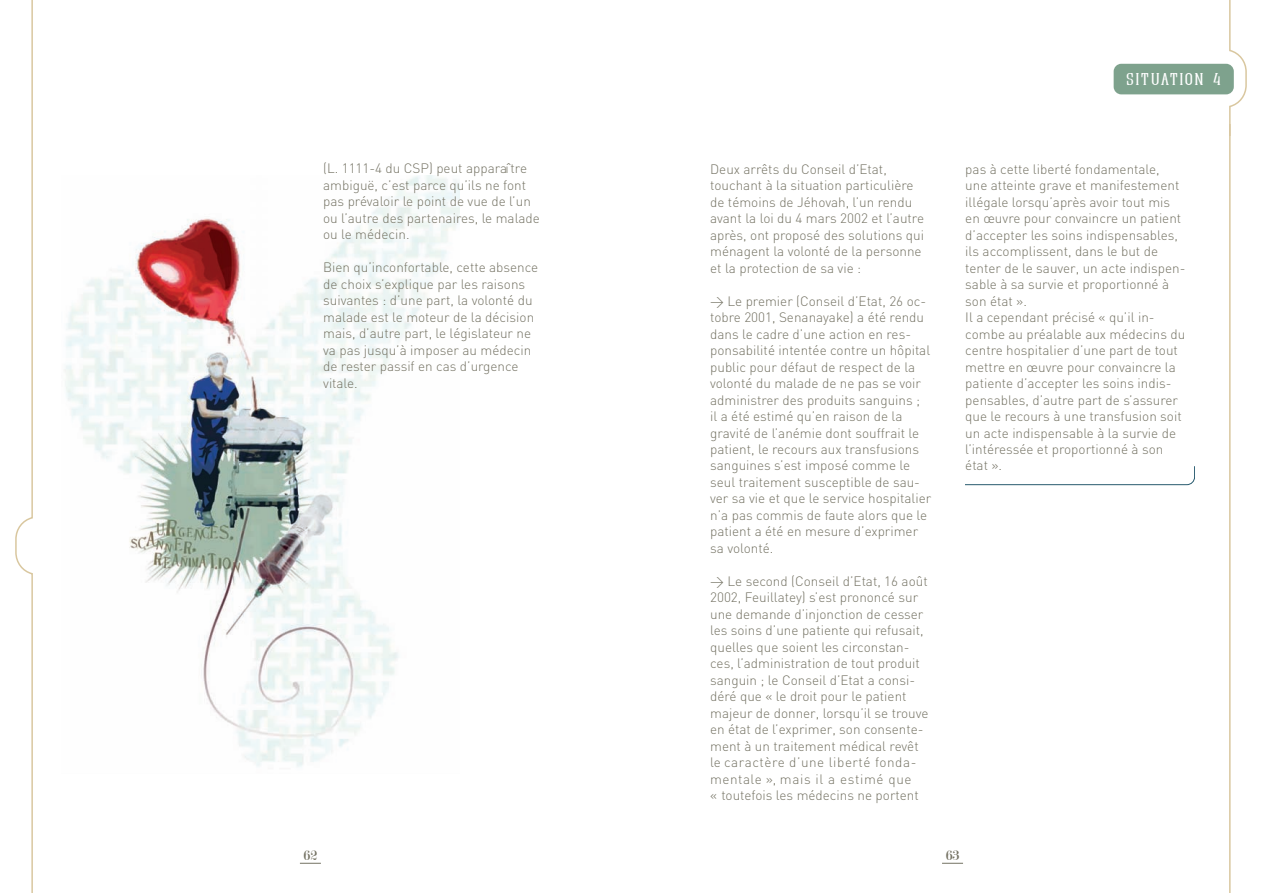
<style>
.page{position:relative;width:1263px;height:893px;background:#fff}
.page>*{position:absolute;margin:0;border:0;box-sizing:border-box;transform-origin:0 0}
.t1{font:15px "Quastic Kaps";letter-spacing:.1em;color:#fff}
.t2{font:15px "Modern";color:#747263}
.Par_Aller___loin{font:300 13.5px/16.5px "DIN";color:#747263}
</style>
<div class="page">
<svg style="left:300px;top:863px;width:21px;height:1px"></svg>
<svg style="left:942px;top:863px;width:21px;height:1px"></svg>
<img style="left:64px;top:176px;width:395px;height:591px">
<svg style="left:1229px;top:0;width:18px;height:893px"></svg>
<svg style="left:15px;top:0;width:18px;height:893px"></svg>
<div style="left:1114px;top:64px;width:120px;height:30px;background:#7ea28d;border-radius:8px"></div>
<svg style="left:965px;top:466px;width:230px;height:19px"></svg>
<p class="Par_Aller___loin" style="left:323px;top:160px;width:218px">(L. 1111-4 du CSP) peut apparaître ambiguë, c’est parce qu’ils ne font pas prévaloir le point de vue de l’un ou l’autre des partenaires, le malade ou le médecin.</p>
<p class="Par_Aller___loin" style="left:323px;top:259px;width:217px">Bien qu’inconfortable, cette absence de choix s’explique par les raisons suivantes : d’une part, la volonté du malade est le moteur de la décision mais, d’autre part, le législateur ne va pas jusqu’à imposer au médecin de rester passif en cas d’urgence vitale.</p>
<p class="Par_Aller___loin" style="left:710px;top:160px;width:215px">Deux arrêts du Conseil d’Etat, touchant à la situation particulière de témoins de Jéhovah, l’un rendu avant la loi du 4 mars 2002 et l’autre après, ont proposé des solutions qui ménagent la volonté de la personne et la protection de sa vie :</p>
<p class="Par_Aller___loin" style="left:710px;top:292px;width:222px">&gt; Le premier (Conseil d’Etat, 26 oc&shy;tobre 2001, Senanayake) a été rendu dans le cadre d’une action en res&shy;ponsabilité intentée contre un hôpital public pour défaut de respect de la volonté du malade de ne pas se voir administrer des produits sanguins ;</p>
<p class="Par_Aller___loin" style="left:710px;top:408px;width:223px">il a été estimé qu’en raison de la gravité de l’anémie dont souffrait le patient, le recours aux transfusions sanguines s’est imposé comme le seul traitement susceptible de sau&shy;ver sa vie et que le service hospitalier n’a pas commis de faute alors que le patient a été en mesure d’exprimer sa volonté.</p>
<p class="Par_Aller___loin" style="left:710px;top:573px;width:220px">&gt; Le second (Conseil d’Etat, 16 août 2002, Feuillatey) s’est prononcé sur une demande d’injonction de cesser les soins d’une patiente qui refusait, quelles que soient les circonstan&shy;ces, l’administration de tout produit sanguin ; le Conseil d’Etat a consi&shy;déré que « le droit pour le patient majeur de donner, lorsqu’il se trouve en état de l’exprimer, son consente&shy;ment à un traitement médical revêt le caractère d’une liberté fonda&shy;mentale », mais il a estimé que<br>« toutefois les médecins ne portent</p>
<p class="t1" style="left:1126px;top:69px;width:96px">SITUATION 4</p>
<p class="Par_Aller___loin" style="left:965px;top:160px;width:222px">pas à cette liberté fondamentale,<br>une atteinte grave et manifestement illégale lorsqu’après avoir tout mis en œuvre pour convaincre un patient d’accepter les soins indispensables, ils accomplissent, dans le but de tenter de le sauver, un acte indispen&shy;sable à sa survie et proportionné à son état ».</p>
<p class="Par_Aller___loin" style="left:965px;top:309px;width:222px">Il a cependant précisé « qu’il in&shy;combe au préalable aux médecins du centre hospitalier d’une part de tout mettre en œuvre pour convaincre la patiente d’accepter les soins indis&shy;pensables, d’autre part de s’assurer que le recours à une transfusion soit un acte indispensable à la survie de l’intéressée et proportionné à son état ».</p>
<p class="t2" style="left:304px;top:848px;width:15px">62</p>
<p class="t2" style="left:946px;top:848px;width:15px">63</p>
</div>
